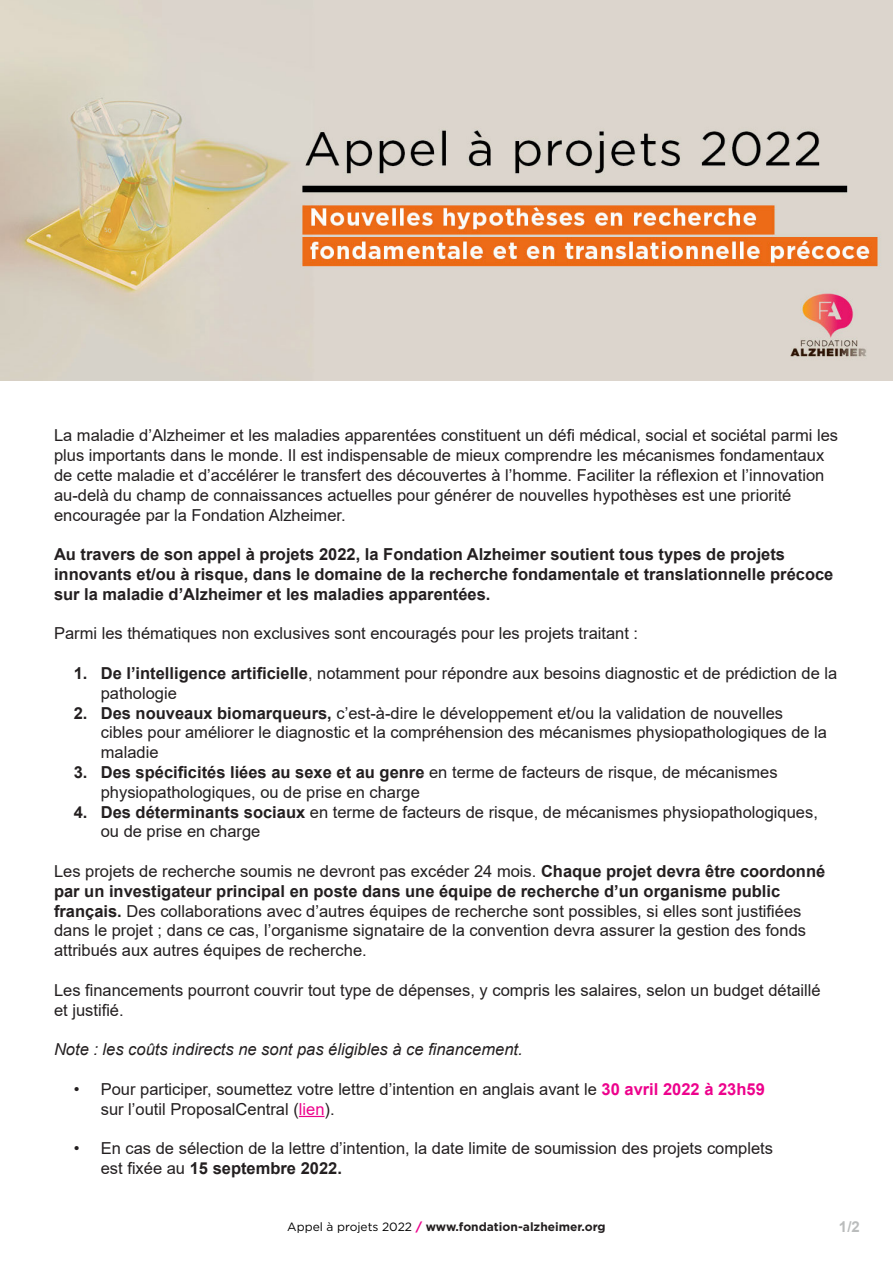
<style>
.page{position:relative;width:893px;height:1263px;background:#fff}
.page>*{position:absolute;margin:0;border:0;box-sizing:border-box;transform-origin:0 0}
.t1{font:16.5px/19.8px "Arial";color:#231f20}
.t2{font:700 16.5px/19.8px "Arial";color:#231f20}
.t3{font:italic 16.5px "Arial";color:#231f20}
.t4{font:700 15px "Arial";color:#babcbc}
.t5{font:700 12px "Gotham";color:#231f20}
.s1{font-weight:700}
.s2{font-weight:700;color:#ed028c}
.s3{color:#ed028c}
.s4{font-weight:400;color:#000}
</style>
<div class="page">
<svg style="left:299px;top:1116px;width:26px;height:1px"></svg>
<img style="left:0;top:0;width:893px;height:381px">
<p class="t1" style="left:54px;top:426px;width:786px">La maladie d’Alzheimer et les maladies apparentées constituent un défi médical, social et sociétal parmi les plus importants dans le monde. Il est indispensable de mieux comprendre les mécanismes fondamentaux de cette maladie et d’accélérer le transfert des découvertes à l’homme. Faciliter la réflexion et l’innovation au-delà du champ de connaissances actuelles pour générer de nouvelles hypothèses est une priorité encouragée par la Fondation Alzheimer.</p>
<p class="t2" style="left:54px;top:545px;width:781px">Au travers de son appel à projets 2022, la Fondation Alzheimer soutient tous types de projets innovants et/ou à risque, dans le domaine de la recherche fondamentale et translationnelle précoce sur la maladie d’Alzheimer et les maladies apparentées.</p>
<p class="t1" style="left:54px;top:624px;width:586px">Parmi les thématiques non exclusives sont encouragés pour les projets traitant :</p>
<p class="t1" style="left:101px;top:663px;width:738px;text-indent:-27px"><span class="s1">1. De l’intelligence artificielle</span>, notamment pour répondre aux besoins diagnostic et de prédiction de la pathologie</p>
<p class="t1" style="left:101px;top:703px;width:728px;text-indent:-27px"><span class="s1">2. Des nouveaux biomarqueurs,</span> c’est-à-dire le développement et/ou la validation de nouvelles cibles pour améliorer le diagnostic et la compréhension des mécanismes physiopathologiques de la maladie</p>
<p class="t1" style="left:101px;top:762px;width:678px;text-indent:-27px"><span class="s1">3. Des spécificités liées au sexe et au genre</span> en terme de facteurs de risque, de mécanismes physiopathologiques, ou de prise en charge</p>
<p class="t1" style="left:101px;top:802px;width:719px;text-indent:-27px"><span class="s1">4. Des déterminants sociaux</span> en terme de facteurs de risque, de mécanismes physiopathologiques, ou de prise en charge</p>
<p class="t1" style="left:54px;top:861px;width:773px">Les projets de recherche soumis ne devront pas excéder 24 mois. <span class="s1">Chaque projet devra être coordonné par un investigateur principal en poste dans une équipe de recherche d’un organisme public français.</span> Des collaborations avec d’autres équipes de recherche sont possibles, si elles sont justifiées dans le projet ; dans ce cas, l’organisme signataire de la convention devra assurer la gestion des fonds attribués aux autres équipes de recherche.</p>
<p class="t1" style="left:54px;top:980px;width:768px">Les financements pourront couvrir tout type de dépenses, y compris les salaires, selon un budget détaillé et justifié.</p>
<p class="t3" style="left:54px;top:1039px;width:470px">Note : les coûts indirects ne sont pas éligibles à ce financement.</p>
<p class="t1" style="left:101px;top:1079px;width:666px;text-indent:-27px">• Pour participer, soumettez votre lettre d’intention en anglais avant le <span class="s2">30 avril 2022 à 23h59 </span>sur l’outil ProposalCentral (<span class="s3">lien</span>).</p>
<p class="t1" style="left:101px;top:1138px;width:674px;text-indent:-27px">• En cas de sélection de la lettre d’intention, la date limite de soumission des projets complets est fixée au <span class="s1">15 septembre 2022.</span></p>
<p class="t5" style="left:287px;top:1219px;width:320px"><span class="s4">Appel à projets 2022</span> <span class="s3">/</span> www.fondation-alzheimer.org</p>
<p class="t4" style="left:839px;top:1216px;width:22px">1/2</p>
</div>
